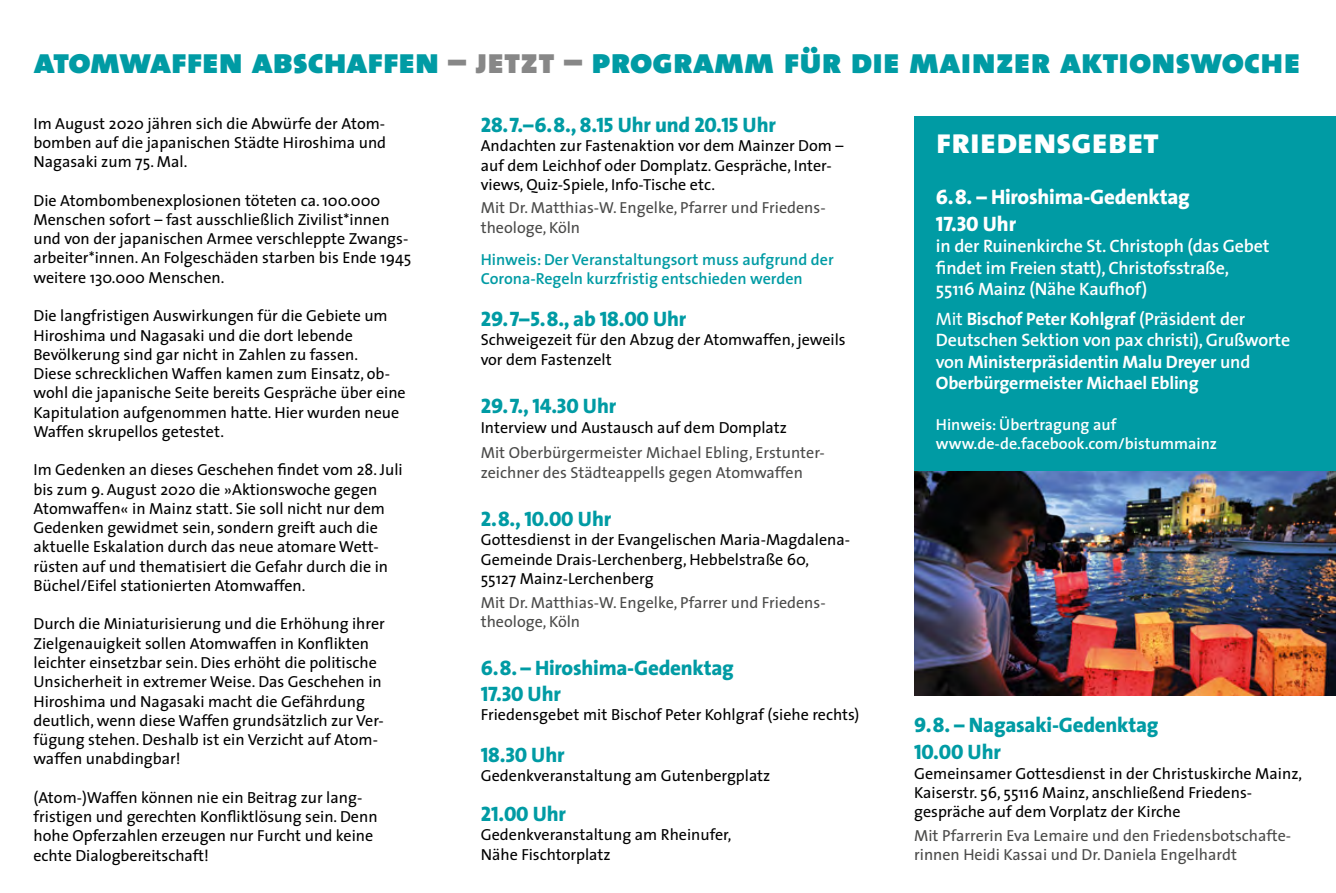
<style>
.page{position:relative;width:1336px;height:893px;background:#fff}
.page>*{position:absolute;margin:0;border:0;box-sizing:border-box;transform-origin:0 0}
.Rahmeninhalt{font:36px "Mtud The Sans Black Caps";color:#009ba4}
.Rahmeninhalt-2{font:35.7px "Mtud The Sans Extra Bold Caps";letter-spacing:-.01em;color:#fff}
.Rahmeninhalt-3{font:21px "Mtud The Sans Extra Bold Caps";letter-spacing:-.01em;color:#009ba4}
.Rahmeninhalt-4{font:800 21px "Mtud The Sans";letter-spacing:-.01em;color:#009ba4}
.Rahmeninhalt-5{font:800 21px "Mtud The Sans";letter-spacing:-.01em;color:#fff}
.Rahmeninhalt-6{font:21px "Mtud The Sans Extra Bold Caps";color:#fff}
.Rahmeninhalt-7{font:700 18px/21.6px "Mtud The Sans";letter-spacing:-.01em;color:#fff}
.Rahmeninhalt-8{font:600 18px/21.6px "Mtud The Sans";letter-spacing:-.01em;color:#fff}
.Absatzformat_1{font:16.05px/19.2px "Mtud The Sans";color:#000}
.Absatzformat_1-2{font:16.05px/19.2px "Mtud The Sans";color:#4a4a49}
.Absatzformat_1-3{font:600 16.05px/19.2px "Mtud The Sans";color:#009ba4}
.Absatzformat_1-4{font:600 16.05px "Mtud The Sans";color:#fff}
.s1{color:#878787}
.s2{font-family:"Mtud The Sans";font-weight:800}
.s3{font-family:"Mtud The Sans Extra Bold Caps";font-weight:400}
.s4{font-weight:400}
.s5{font-weight:600}
</style>
<div class="page">
<img style="left:914px;top:471px;width:421px;height:224px">
<div style="left:914px;top:117px;width:421px;height:354px;background:#009ba4"></div>
<p class="Rahmeninhalt" style="left:33px;top:30px;width:1267px">atomwaffen abschaffen <span class="s1">– jetzt –</span> programm für die mainzer aktionswoche</p>
<p class="Absatzformat_1" style="left:33px;top:113px;width:354px;text-align:justify">Im August 2020 jähren sich die Abwürfe der Atom&shy;bomben auf die japanischen Städte Hiroshima und Nagasaki zum 75. Mal.</p>
<p class="Absatzformat_1" style="left:33px;top:190px;width:379px">Die Atombombenexplosionen töteten ca. 100.000<br>Menschen sofort – fast ausschließlich Zivilist*innen und von der japanischen Armee verschleppte Zwangs&shy;arbeiter*innen. An Folgeschäden starben bis Ende 1945 weitere 130.000 Menschen.</p>
<p class="Absatzformat_1" style="left:33px;top:306px;width:374px">Die langfristigen Auswirkungen für die Gebiete um Hiroshima und Nagasaki und die dort lebende Bevölkerung sind gar nicht in Zahlen zu fassen.<br>Diese schrecklichen Waffen kamen zum Einsatz, ob&shy;wohl die japanische Seite bereits Gespräche über eine Kapitulation aufgenommen hatte. Hier wurden neue Waffen skrupellos getestet.</p>
<p class="Absatzformat_1" style="left:33px;top:460px;width:370px">Im Gedenken an dieses Geschehen findet vom 28. Juli bis zum 9. August 2020 die »Aktionswoche gegen Atomwaffen« in Mainz statt. Sie soll nicht nur dem Gedenken gewidmet sein, sondern greift auch die aktuelle Eskalation durch das neue atomare Wett&shy;rüsten auf und thematisiert die Gefahr durch die in Büchel/Eifel stationierten Atomwaffen.</p>
<p class="Absatzformat_1" style="left:33px;top:614px;width:353px">Durch die Miniaturisierung und die Erhöhung ihrer Zielgenauigkeit sollen Atomwaffen in Konflikten leichter einsetzbar sein. Dies erhöht die politische Unsicherheit in extremer Weise. Das Geschehen in Hiroshima und Nagasaki macht die Gefährdung deutlich, wenn diese Waffen grundsätzlich zur Ver&shy;fügung stehen. Deshalb ist ein Verzicht auf Atom&shy;waffen unabdingbar!</p>
<p class="Absatzformat_1" style="left:33px;top:787px;width:345px">(Atom-)Waffen können nie ein Beitrag zur lang&shy;fristigen und gerechten Konfliktlösung sein. Denn hohe Opferzahlen erzeugen nur Furcht und keine echte Dialogbereitschaft!</p>
<p class="Rahmeninhalt-3" style="left:480px;top:107px;width:296px">28. 7.–6. 8., 8.15 <span class="s2">Uhr und</span> 20.15 <span class="s2">Uhr</span></p>
<p class="Absatzformat_1" style="left:480px;top:136px;width:364px">Andachten zur Fastenaktion vor dem Mainzer Dom – auf dem Leichhof oder Domplatz. Gespräche, Inter&shy;views, Quiz-Spiele, Info-Tische etc.</p>
<p class="Absatzformat_1-2" style="left:480px;top:198px;width:345px">Mit Dr. Matthias-W. Engelke, Pfarrer und Friedens&shy;theologe, Köln</p>
<p class="Absatzformat_1-3" style="left:480px;top:249px;width:354px">Hinweis: Der Veranstaltungsort muss aufgrund der<br>Corona-Regeln kurzfristig entschieden werden</p>
<p class="Rahmeninhalt-3" style="left:480px;top:301px;width:207px">29. 7–5. 8., <span class="s2">ab</span> 18.00 <span class="s2">Uhr</span></p>
<p class="Absatzformat_1" style="left:480px;top:330px;width:366px">Schweigezeit für den Abzug der Atomwaffen, jeweils vor dem Fastenzelt</p>
<p class="Rahmeninhalt-3" style="left:480px;top:389px;width:137px">29. 7., 14.30 <span class="s2">Uhr</span></p>
<p class="Absatzformat_1" style="left:480px;top:417px;width:307px">Interview und Austausch auf dem Domplatz</p>
<p class="Absatzformat_1-2" style="left:480px;top:443px;width:345px">Mit Oberbürgermeister Michael Ebling, Erstunter&shy;zeichner des Städteappells gegen Atomwaffen</p>
<p class="Rahmeninhalt-3" style="left:480px;top:501px;width:132px">2. 8., 10.00 <span class="s2">Uhr</span></p>
<p class="Absatzformat_1" style="left:480px;top:530px;width:371px">Gottesdienst in der Evangelischen Maria-Magdalena-<br>Gemeinde Drais-Lerchenberg, Hebbelstraße 60,<br>55127 Mainz-Lerchenberg</p>
<p class="Absatzformat_1-2" style="left:480px;top:592px;width:345px">Mit Dr. Matthias-W. Engelke, Pfarrer und Friedens&shy;theologe, Köln</p>
<p class="Rahmeninhalt-4" style="left:480px;top:651px;width:254px"><span class="s3">6. 8. –</span> Hiroshima-Gedenktag</p>
<p class="Rahmeninhalt-3" style="left:480px;top:676px;width:82px">17.30 <span class="s2">Uhr</span></p>
<p class="Absatzformat_1" style="left:480px;top:704px;width:380px">Friedensgebet mit Bischof Peter Kohlgraf (siehe rechts)</p>
<p class="Rahmeninhalt-3" style="left:480px;top:737px;width:85px">18.30 <span class="s2">Uhr</span></p>
<p class="Absatzformat_1" style="left:480px;top:766px;width:291px">Gedenkveranstaltung am Gutenbergplatz</p>
<p class="Rahmeninhalt-3" style="left:480px;top:796px;width:87px">21.00 <span class="s2">Uhr</span></p>
<p class="Absatzformat_1" style="left:480px;top:825px;width:252px">Gedenkveranstaltung am Rheinufer,<br>Nähe Fischtorplatz</p>
<p class="Rahmeninhalt-2" style="left:935px;top:111px;width:224px">friedensgebet</p>
<p class="Rahmeninhalt-5" style="left:935px;top:179px;width:255px"><span class="s3">6. 8.</span> – Hiroshima-Gedenktag</p>
<p class="Rahmeninhalt-6" style="left:935px;top:206px;width:82px">17.30 <span class="s2">Uhr</span></p>
<p class="Rahmeninhalt-8" style="left:935px;top:235px;width:335px">in der Ruinenkirche St. Christoph (das Gebet findet im Freien statt), Christofsstraße,<br>55116 Mainz (Nähe Kaufhof)</p>
<p class="Rahmeninhalt-7" style="left:935px;top:307px;width:356px"><span class="s4">Mit</span> Bischof Peter Kohlgraf <span class="s5">(Präsident der Deutschen Sektion von pax christi), Grußworte von</span> Ministerpräsidentin Malu Dreyer <span class="s5">und </span>Oberbürgermeister Michael Ebling</p>
<p class="Absatzformat_1-4" style="left:935px;top:411px;width:182px">Hinweis: Übertragung auf</p>
<p class="Absatzformat_1-4" style="left:935px;top:431px;width:282px">www.de-de.facebook.com/bistummainz</p>
<p class="Rahmeninhalt-4" style="left:914px;top:708px;width:246px"><span class="s3">9. 8.</span> – Nagasaki-Gedenktag</p>
<p class="Rahmeninhalt-3" style="left:914px;top:735px;width:88px">10.00 <span class="s2">Uhr</span></p>
<p class="Absatzformat_1" style="left:914px;top:763px;width:389px">Gemeinsamer Gottesdienst in der Christuskirche Mainz,<br>Kaiserstr. 56, 55116 Mainz, anschließend Friedens&shy;gespräche auf dem Vorplatz der Kirche</p>
<p class="Absatzformat_1-2" style="left:914px;top:825px;width:378px">Mit Pfarrerin Eva Lemaire und den Friedensbotschafte&shy;rinnen Heidi Kassai und Dr. Daniela Engelhardt</p>
</div>
